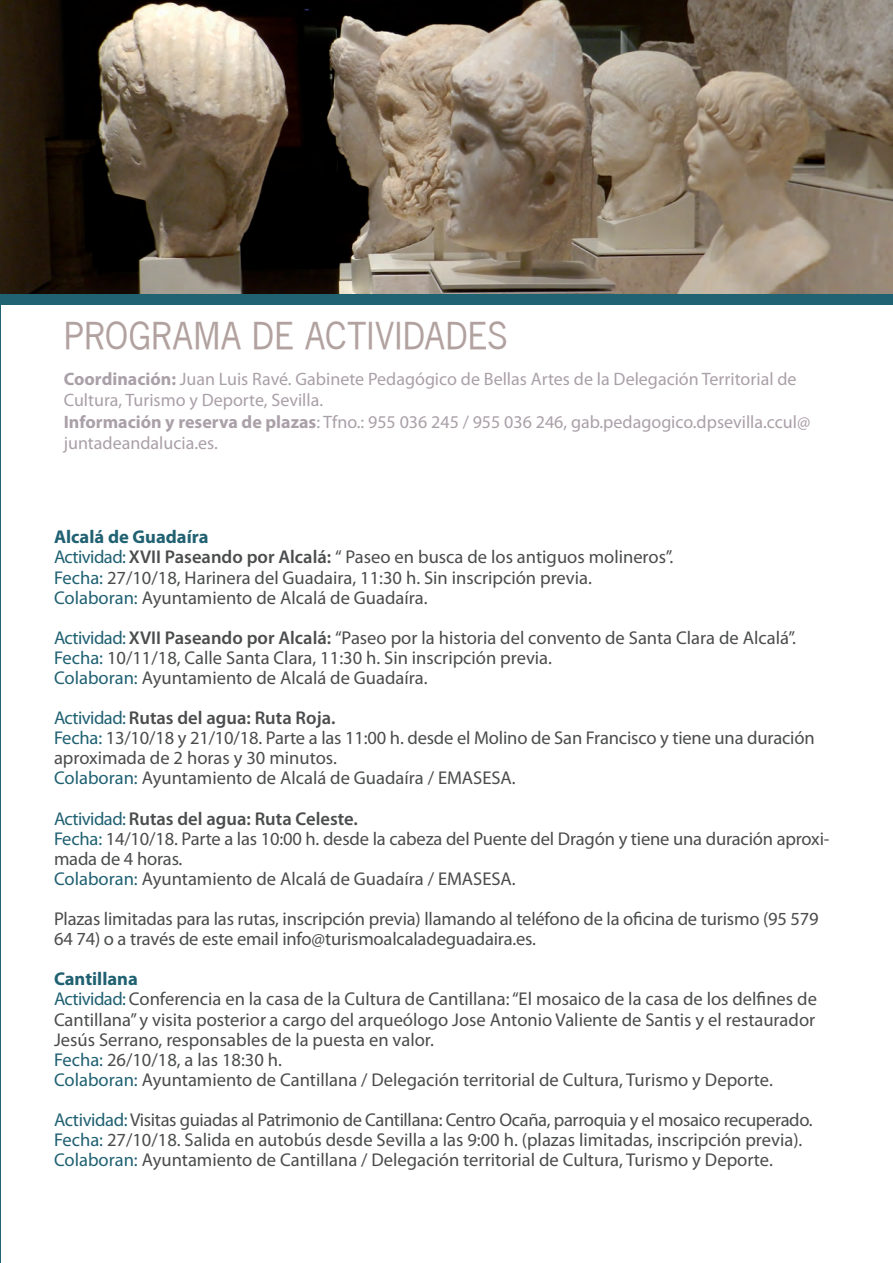
<style>
.page{position:relative;width:893px;height:1263px;background:#fff}
.page>*{position:absolute;margin:0;border:0;box-sizing:border-box;transform-origin:0 0}
.t1{font:36px "News Got DCD";color:#b2a29f}
.t2{font:18.6px/20.1px "Myriad Pro";color:#4b4c4d}
.t3{font:18px/21.6px "Myriad Pro";color:#aaa0a8}
.s1{font-weight:700}
.s2{font-weight:700;color:#206172}
.s3{color:#206172}
.s4{font-weight:600}
</style>
<div class="page">
<hr style="left:0;top:0;width:1px;height:1263px;background:#206172">
<div style="left:0;top:293px;width:893px;height:12px;background:#206172"></div>
<img style="left:0;top:0;width:893px;height:293px">
<h1 class="t1" style="left:64px;top:313px;width:446px">PROGRAMA DE ACTIVIDADES</h1>
<p class="t3" style="left:64px;top:367px;width:748px"><span class="s1">Coordinación:</span> Juan Luis Ravé. Gabinete Pedagógico de Bellas Artes de la Delegación Territorial de Cultura, Turismo y Deporte, Sevilla.<br><span class="s1">Información y reserva de plazas</span>: Tfno.: 955 036 245 / 955 036 246, gab.pedagogico.dpsevilla.ccul@ juntadeandalucia.es.</p>
<p class="t2" style="left:54px;top:527px;width:621px"><span class="s2">Alcalá de Guadaíra<br></span><span class="s3">Actividad:</span> <span class="s4">XVII Paseando por Alcalá:</span> “ Paseo en busca de los antiguos molineros”.<br><span class="s3">Fecha:</span> 27/10/18, Harinera del Guadaira, 11:30 h. Sin inscripción previa.<br><span class="s3">Colaboran:</span> Ayuntamiento de Alcalá de Guadaíra.</p>
<p class="t2" style="left:54px;top:627px;width:743px"><span class="s3">Actividad:</span> <span class="s4">XVII Paseando por Alcalá:</span> “Paseo por la historia del convento de Santa Clara de Alcalá”.<br><span class="s3">Fecha:</span> 10/11/18, Calle Santa Clara, 11:30 h. Sin inscripción previa.<br><span class="s3">Colaboran:</span> Ayuntamiento de Alcalá de Guadaíra.</p>
<p class="t2" style="left:54px;top:707px;width:762px"><span class="s3">Actividad:</span> <span class="s4">Rutas del agua: Ruta Roja.<br></span><span class="s3">Fecha:</span> 13/10/18 y 21/10/18. Parte a las 11:00 h. desde el Molino de San Francisco y tiene una duración aproximada de 2 horas y 30 minutos.<br><span class="s3">Colaboran:</span> Ayuntamiento de Alcalá de Guadaíra / EMASESA.</p>
<p class="t2" style="left:54px;top:808px;width:777px"><span class="s3">Actividad:</span> <span class="s4">Rutas del agua: Ruta Celeste.<br></span><span class="s3">Fecha:</span> 14/10/18. Parte a las 10:00 h. desde la cabeza del Puente del Dragón y tiene una duración aproxi&shy;mada de 4 horas.<br><span class="s3">Colaboran:</span> Ayuntamiento de Alcalá de Guadaíra / EMASESA.</p>
<p class="t2" style="left:54px;top:908px;width:766px">Plazas limitadas para las rutas, inscripción previa) llamando al teléfono de la oficina de turismo (95 579<br>64 74) o a través de este email info@turismoalcaladeguadaira.es.</p>
<p class="t2" style="left:54px;top:969px;width:764px"><span class="s2">Cantillana<br></span><span class="s3">Actividad:</span> Conferencia en la casa de la Cultura de Cantillana: “El mosaico de la casa de los delfines de Cantillana” y visita posterior a cargo del arqueólogo Jose Antonio Valiente de Santis y el restaurador Jesús Serrano, responsables de la puesta en valor.<br><span class="s3">Fecha:</span> 26/10/18, a las 18:30 h.<br><span class="s3">Colaboran:</span> Ayuntamiento de Cantillana / Delegación territorial de Cultura, Turismo y Deporte.</p>
<p class="t2" style="left:54px;top:1109px;width:760px"><span class="s3">Actividad:</span> Visitas guiadas al Patrimonio de Cantillana: Centro Ocaña, parroquia y el mosaico recuperado.<br><span class="s3">Fecha:</span> 27/10/18. Salida en autobús desde Sevilla a las 9:00 h. (plazas limitadas, inscripción previa).<br><span class="s3">Colaboran:</span> Ayuntamiento de Cantillana / Delegación territorial de Cultura, Turismo y Deporte.</p>
</div>
